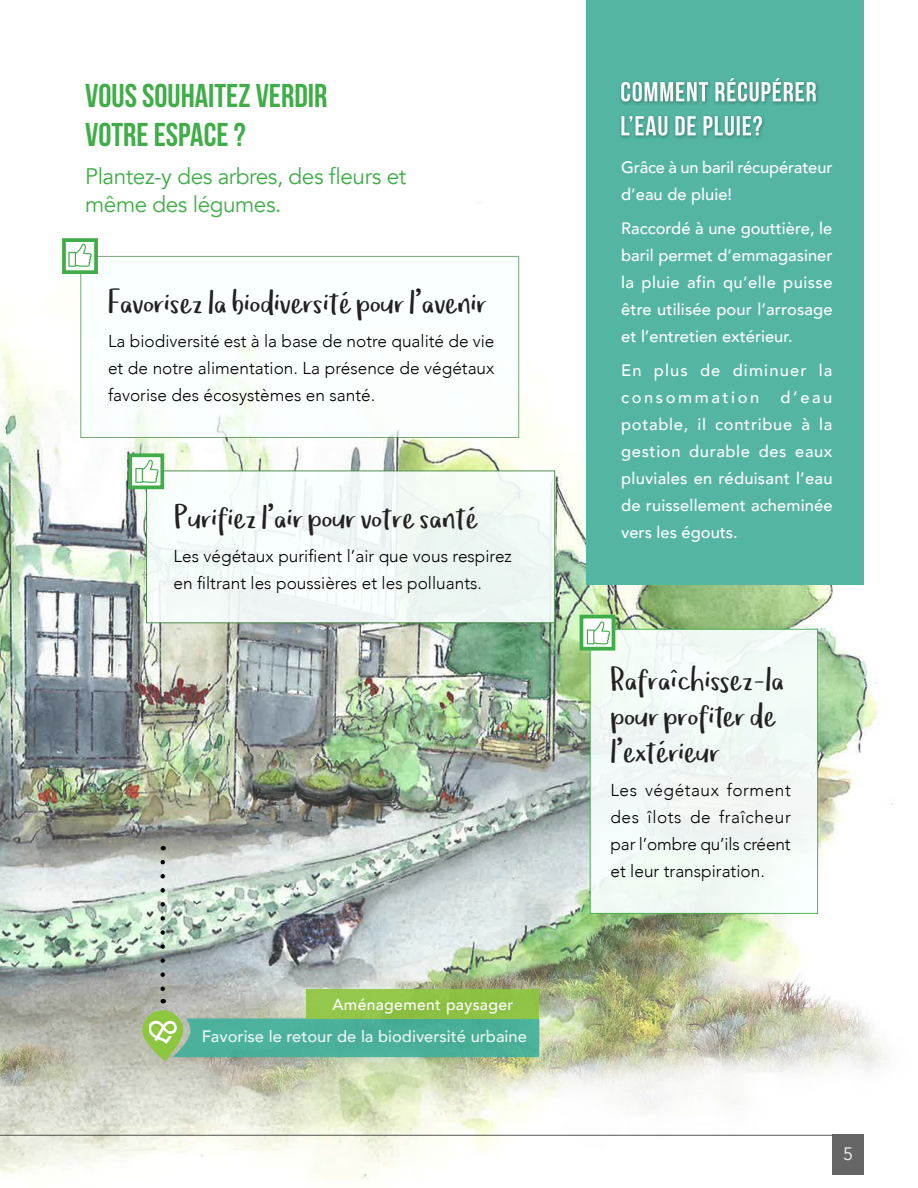
<style>
.page{position:relative;width:918px;height:1188px;background:#fff}
.page>*{position:absolute;margin:0;border:0;box-sizing:border-box;transform-origin:0 0}
.t1{font:33px/36px "Om Telolet Om";color:#222223}
.t2{font:33px/39px "Bebas Neue";color:#41ad49}
.t3{font:22.5px/28.5px "Avenir";letter-spacing:-.02em;color:#41ad49}
.t4{font:18px "Avenir";color:#f7f7f7}
.t5{font:300 17.25px/27px "Avenir";color:#000;text-align:justify}
.t6{font:500 16.5px/27px "Avenir";color:#fff;text-align:justify}
.t7{font:500 16.5px/27px "Avenir";letter-spacing:.07em;color:#fff}
.t8{font:500 15.75px "Avenir";letter-spacing:.02em;color:#fff}
</style>
<div class="page">
<img style="left:0;top:150px;width:893px;height:1030px">
<hr style="left:0;top:1135px;width:832px;height:1px;background:#000">
<div style="left:832px;top:1135px;width:32px;height:40px;background:#666"></div>
<svg style="left:161px;top:862px;width:4px;height:141px"></svg>
<div style="left:176px;top:1018px;width:363px;height:39px;background:#4ab09a"></div>
<svg style="left:142px;top:1010px;width:41px;height:51px"></svg>
<img style="left:149px;top:1019px;width:29px;height:29px">
<div style="left:307px;top:989px;width:232px;height:29px;background:#8fc446"></div>
<div style="left:587px;top:0;width:277px;height:584px;background:#54b5a2"></div>
<div style="left:619px;top:113px;width:147px;height:27px;background:#000;opacity:.3"></div>
<svg style="left:621px;top:116px;width:141px;height:20px"></svg>
<div style="left:619px;top:75px;width:201px;height:31px;background:#000;opacity:.3"></div>
<svg style="left:621px;top:78px;width:195px;height:24px"></svg>
<svg style="left:80px;top:256px;width:439px;height:182px"></svg>
<div style="left:62px;top:238px;width:36px;height:36px;background:#fff;border:4px solid #40ad48"></div>
<div style="left:590px;top:629px;width:228px;height:285px;background:#f2faf5"></div>
<svg style="left:580px;top:615px;width:35px;height:36px"></svg>
<svg style="left:68px;top:244px;width:24px;height:23px"></svg>
<svg style="left:146px;top:470px;width:409px;height:153px"></svg>
<div style="left:128px;top:453px;width:36px;height:36px;background:#fff;border:4px solid #40ad48"></div>
<svg style="left:135px;top:460px;width:24px;height:23px"></svg>
<svg style="left:587px;top:621px;width:23px;height:23px"></svg>
<h1 class="t2" style="left:85px;top:76px;width:244px">VOUS SOUHAITEZ VERDIR<br>VOTRE ESPACE ?</h1>
<h2 class="t3" style="left:85px;top:162px;width:322px">Plantez-y des arbres, des fleurs et même des légumes.</h2>
<h1 class="t1" style="left:108px;top:288px;width:380px">Favorisez la biodiversité pour l’avenir</h1>
<p class="t5" style="left:108px;top:327px;width:388px">La biodiversité est à la base de notre qualité de vie et de notre alimentation. La présence de végétaux favorise des écosystèmes en santé.</p>
<h1 class="t1" style="left:174px;top:503px;width:305px">Purifiez l’air pour votre santé</h1>
<p class="t5" style="left:174px;top:543px;width:340px">Les végétaux purifient l’air que vous respirez en filtrant les poussières et les polluants.</p>
<p class="t8" style="left:333px;top:991px;width:182px">Aménagement paysager</p>
<p class="t6" style="left:201px;top:1022px;width:327px">Favorise le retour de la biodiversité urbaine</p>
<p class="t6" style="left:621px;top:153px;width:213px">Grâce à un baril récupérateur d’eau de pluie!</p>
<p class="t6" style="left:621px;top:214px;width:213px">Raccordé à une gouttière, le baril permet d’emmagasiner la pluie afin qu’elle puisse être utilisée pour l’arrosage et l’entretien extérieur.</p>
<p class="t7" style="left:621px;top:356px;width:213px">En plus de diminuer la consommation</p>
<p class="t6" style="left:621px;top:383px;width:213px;text-indent:159px">d’eau potable, il contribue à la gestion durable des eaux pluviales en réduisant l’eau de ruissellement acheminée vers les égouts.</p>
<h1 class="t1" style="left:610px;top:665px;width:175px">Rafraîchissez-la pour profiter de l’extérieur</h1>
<p class="t5" style="left:610px;top:777px;width:182px">Les végétaux forment des îlots de fraîcheur par l’ombre qu’ils créent et leur transpiration.</p>
<p class="t4" style="left:843px;top:1143px;width:12px">5</p>
</div>
